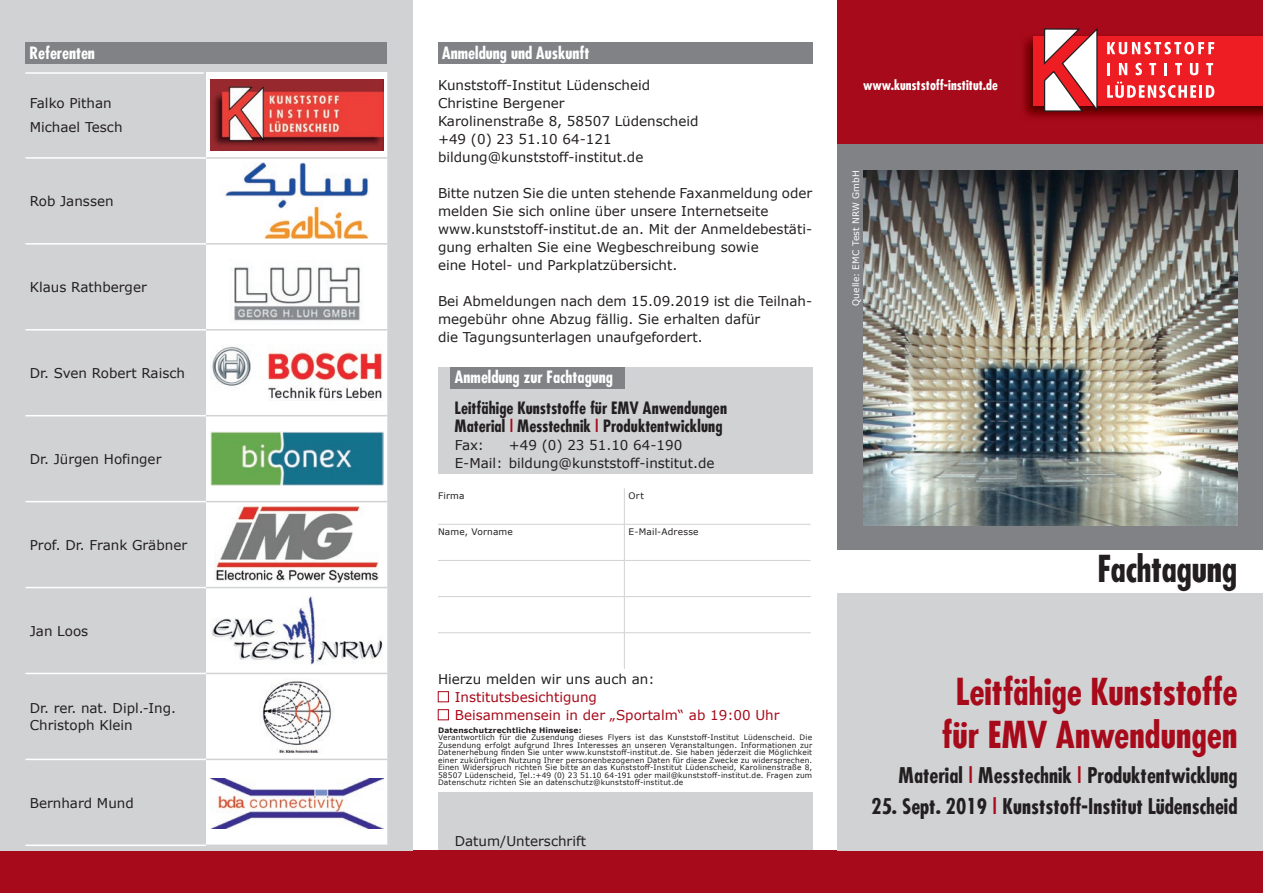
<style>
.page{position:relative;width:1263px;height:893px;background:#fff}
.page>*{position:absolute;margin:0;border:0;box-sizing:border-box;transform-origin:0 0}
.t1{font:700 condensed 36px/43.2px "Futura";letter-spacing:-.005em;color:#a70a1a;text-align:center}
.t2{font:700 condensed 36px "Futura";letter-spacing:-.015em;color:#231f20}
.t3{font:700 condensed 21px "Futura";color:#231f20}
.t4{font:700 condensed 16.5px/18px "Futura";letter-spacing:.005em;color:#231f20}
.t5{font:700 condensed 16.5px "Futura";color:#fff}
.t6{font:13.5px/18px "Verdana";color:#231f20}
.t7{font:13.5px/18px "Verdana";color:#a70a1a}
.t8{font:700 condensed 13.5px "Futura";color:#fff}
.t9{font:9px "Verdana";letter-spacing:.02em;color:#231f20}
.t10{font:9px "Verdana";letter-spacing:.025em;color:#fff}
.t11{font:7.5px/7.5px "Verdana";letter-spacing:.025em;color:#231f20;text-align:justify}
.t12{font:700 7.5px "Verdana";letter-spacing:.025em;color:#231f20}
.s1{color:#a70a1a}
</style>
<div class="page">
<div style="left:438px;top:792px;width:374px;height:66px;background:#d1d2d4"></div>
<div style="left:838px;top:0;width:425px;height:145px;background:#a70a1a"></div>
<div style="left:0;top:850px;width:1263px;height:43px;background:#a70a1a"></div>
<div style="left:838px;top:593px;width:425px;height:257px;background:#d1d2d4"></div>
<div style="left:838px;top:145px;width:425px;height:406px;background:#808285"></div>
<div style="left:0;top:0;width:412px;height:850px;background:#d1d2d4"></div>
<img style="left:1023px;top:37px;width:240px;height:81px">
<div style="left:1033px;top:36px;width:230px;height:70px;background:#ee1d23"></div>
<svg style="left:1043px;top:28px;width:55px;height:86px"></svg>
<svg style="left:1107px;top:63px;width:3px;height:12px"></svg>
<svg style="left:1119px;top:63px;width:8px;height:12px"></svg>
<svg style="left:1135px;top:63px;width:7px;height:12px"></svg>
<svg style="left:1149px;top:63px;width:7px;height:12px"></svg>
<svg style="left:1164px;top:63px;width:3px;height:12px"></svg>
<svg style="left:1175px;top:63px;width:7px;height:12px"></svg>
<svg style="left:1190px;top:63px;width:8px;height:12px"></svg>
<svg style="left:1206px;top:63px;width:7px;height:12px"></svg>
<svg style="left:1107px;top:42px;width:107px;height:12px"></svg>
<svg style="left:1107px;top:82px;width:107px;height:16px"></svg>
<div style="left:26px;top:43px;width:361px;height:21px;background:#808285"></div>
<img style="left:863px;top:170px;width:374px;height:355px">
<div style="left:438px;top:367px;width:374px;height:106px;background:#d1d2d4"></div>
<div style="left:451px;top:367px;width:174px;height:21px;background:#808285"></div>
<hr style="left:624px;top:488px;width:1px;height:36px;background:#d1d2d4">
<hr style="left:438px;top:524px;width:186px;height:1px;background:#d1d2d4">
<hr style="left:624px;top:524px;width:187px;height:1px;background:#d1d2d4">
<hr style="left:624px;top:525px;width:1px;height:35px;background:#d1d2d4">
<hr style="left:438px;top:560px;width:186px;height:1px;background:#d1d2d4">
<hr style="left:624px;top:560px;width:187px;height:1px;background:#d1d2d4">
<hr style="left:624px;top:561px;width:1px;height:35px;background:#d1d2d4">
<hr style="left:438px;top:596px;width:186px;height:1px;background:#d1d2d4">
<hr style="left:624px;top:596px;width:187px;height:1px;background:#d1d2d4">
<hr style="left:624px;top:597px;width:1px;height:35px;background:#d1d2d4">
<hr style="left:438px;top:632px;width:186px;height:1px;background:#d1d2d4">
<hr style="left:624px;top:632px;width:187px;height:1px;background:#d1d2d4">
<hr style="left:624px;top:633px;width:1px;height:36px;background:#d1d2d4">
<div style="left:438px;top:691px;width:11px;height:11px;border:1px solid #a70a1a"></div>
<div style="left:438px;top:709px;width:11px;height:11px;border:1px solid #a70a1a"></div>
<hr style="left:26px;top:72px;width:178px;height:2px;background:#fff">
<div style="left:438px;top:43px;width:374px;height:21px;background:#808285"></div>
<div style="left:206px;top:72px;width:181px;height:773px;background:#fff"></div>
<hr style="left:26px;top:415px;width:180px;height:1px;background:#fff">
<hr style="left:26px;top:501px;width:180px;height:1px;background:#fff">
<hr style="left:26px;top:587px;width:180px;height:1px;background:#fff">
<hr style="left:26px;top:673px;width:180px;height:1px;background:#fff">
<hr style="left:26px;top:759px;width:180px;height:1px;background:#fff">
<hr style="left:26px;top:845px;width:180px;height:1px;background:#fff">
<hr style="left:26px;top:329px;width:180px;height:2px;background:#fff">
<hr style="left:206px;top:329px;width:181px;height:2px;background:#d1d2d4">
<hr style="left:206px;top:415px;width:181px;height:1px;background:#d1d2d4">
<hr style="left:206px;top:501px;width:181px;height:1px;background:#d1d2d4">
<hr style="left:206px;top:587px;width:181px;height:1px;background:#d1d2d4">
<hr style="left:206px;top:673px;width:181px;height:1px;background:#d1d2d4">
<hr style="left:206px;top:759px;width:181px;height:1px;background:#d1d2d4">
<hr style="left:26px;top:157px;width:180px;height:2px;background:#fff">
<hr style="left:26px;top:243px;width:180px;height:2px;background:#fff">
<hr style="left:206px;top:157px;width:181px;height:2px;background:#d1d2d4">
<hr style="left:206px;top:243px;width:181px;height:2px;background:#d1d2d4">
<img style="left:210px;top:80px;width:173px;height:71px">
<img style="left:229px;top:249px;width:135px;height:76px">
<img style="left:210px;top:432px;width:173px;height:54px">
<img style="left:210px;top:595px;width:173px;height:70px">
<img style="left:219px;top:163px;width:155px;height:76px">
<img style="left:210px;top:344px;width:173px;height:56px">
<img style="left:215px;top:506px;width:164px;height:76px">
<img style="left:260px;top:678px;width:74px;height:76px">
<img style="left:210px;top:778px;width:173px;height:50px">
<p class="t5" style="left:30px;top:42px;width:67px">Referenten</p>
<p class="t6" style="left:30px;top:91px;width:94px;line-height:24px">Falko Pithan<br>Michael Tesch</p>
<p class="t6" style="left:30px;top:192px;width:85px">Rob Janssen</p>
<p class="t6" style="left:30px;top:278px;width:119px">Klaus Rathberger</p>
<p class="t6" style="left:30px;top:364px;width:157px">Dr. Sven Robert Raisch</p>
<p class="t6" style="left:30px;top:450px;width:133px">Dr. Jürgen Hofinger</p>
<p class="t6" style="left:30px;top:536px;width:159px">Prof. Dr. Frank Gräbner</p>
<p class="t6" style="left:30px;top:622px;width:60px">Jan Loos</p>
<p class="t6" style="left:30px;top:700px;width:148px;line-height:16.5px">Dr. rer. nat. Dipl.-Ing.<br>Christoph Klein</p>
<p class="t6" style="left:30px;top:793px;width:106px">Bernhard Mund</p>
<p class="t5" style="left:442px;top:42px;width:149px">Anmeldung und Auskunft</p>
<p class="t6" style="left:438px;top:76px;width:262px">Kunststoff-Institut Lüdenscheid<br>Christine Bergener<br>Karolinenstraße 8, 58507 Lüdenscheid +49 (0) 23 51.10 64-121 bildung@kunststoff-institut.de</p>
<p class="t6" style="left:438px;top:184px;width:376px">Bitte nutzen Sie die unten stehende Faxanmeldung oder melden Sie sich online über unsere Internetseite www.kunststoff-institut.de an. Mit der Anmeldebestäti&shy;gung erhalten Sie eine Wegbeschreibung sowie<br>eine Hotel- und Parkplatzübersicht.</p>
<p class="t6" style="left:438px;top:292px;width:376px">Bei Abmeldungen nach dem 15.09.2019 ist die Teilnah&shy;megebühr ohne Abzug fällig. Sie erhalten dafür<br>die Tagungsunterlagen unaufgefordert.</p>
<p class="t5" style="left:455px;top:366px;width:160px">Anmeldung zur Fachtagung</p>
<p class="t4" style="left:455px;top:399px;width:274px">Leitfähige Kunststoffe für EMV Anwendungen<br>Material <span class="s1">|</span> Messtechnik <span class="s1">|</span> Produktentwicklung</p>
<p class="t6" style="left:455px;top:436px;width:31px">Fax:</p>
<p class="t6" style="left:455px;top:436px;width:261px;text-indent:54px">+49 (0) 23 51.10 64-190<br>E-Mail: bildung@kunststoff-institut.de</p>
<p class="t9" style="left:438px;top:490px;width:28px">Firma</p>
<p class="t9" style="left:629px;top:490px;width:17px">Ort</p>
<p class="t9" style="left:438px;top:526px;width:76px">Name, Vorname</p>
<p class="t9" style="left:629px;top:526px;width:72px">E-Mail-Adresse</p>
<p class="t6" style="left:438px;top:670px;width:218px">Hierzu melden wir uns auch an:</p>
<p class="t7" style="left:455px;top:688px;width:326px">Institutsbesichtigung<br>Beisammensein in der „Sportalm“ ab 19:00 Uhr</p>
<p class="t12" style="left:438px;top:725px;width:145px">Datenschutzrechtliche Hinweise:</p>
<p class="t11" style="left:438px;top:734px;width:376px">Verantwortlich für die Zusendung dieses Flyers ist das Kunststoff-Institut Lüdenscheid. Die Zusendung erfolgt aufgrund Ihres Interesses an unseren Veranstaltungen. Informationen zur Datenerhebung finden Sie unter www.kunststoff-institut.de. Sie haben jederzeit die Möglichkeit einer zukünftigen Nutzung Ihrer personenbezogenen Daten für diese Zwecke zu widersprechen.<br>Einen Widerspruch richten Sie bitte an das Kunststoff-Institut Lüdenscheid, Karolinenstraße 8, 58507 Lüdenscheid, Tel.:+49 (0) 23 51.10 64-191 oder mail@kunststoff-institut.de. Fragen zum Datenschutz richten Sie an datenschutz@kunststoff-institut.de</p>
<p class="t6" style="left:455px;top:832px;width:133px">Datum/Unterschrift</p>
<p class="t8" style="left:863px;top:76px;width:136px">www.kunststoff-institut.de</p>
<p class="t10" style="left:850px;top:306px;width:138px;rotate:-90deg">Quelle: EMC Test NRW GmbH</p>
<h1 class="t2" style="left:1097px;top:545px;width:142px">Fachtagung</h1>
<h1 class="t1" style="left:942px;top:670px;width:297px">Leitfähige Kunststoffe für EMV Anwendungen</h1>
<h2 class="t3" style="left:899px;top:761px;width:340px">Material <span class="s1">|</span> Messtechnik <span class="s1">|</span> Produktentwicklung</h2>
<h2 class="t3" style="left:871px;top:793px;width:368px">25. Sept. 2019 <span class="s1">|</span> Kunststoff-Institut Lüdenscheid</h2>
</div>
